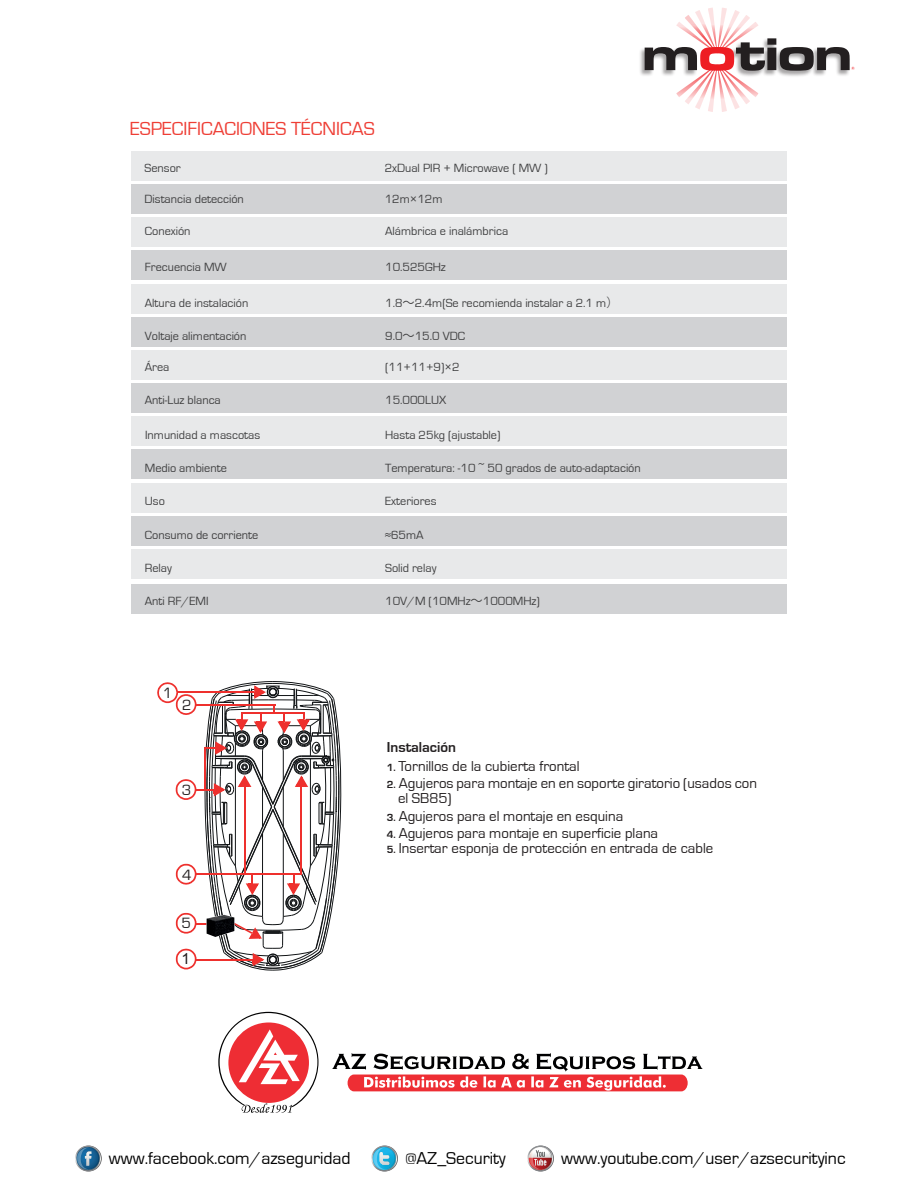
<style>
.page{position:relative;width:918px;height:1188px;background:#fff}
.page>*{position:absolute;margin:0;border:0;box-sizing:border-box;transform-origin:0 0}
.t1{font:19.5px "Eurostile";color:#ee3e35}
.t2{font:17.7px "Eurostile";color:#000001}
.t3{font:15.3px "Eurostile";color:#231f20}
.t4{font:15.3px "Arial";color:#231f20}
.t5{font:14.85px/15px "Eurostile";color:#231f20}
.t6{font:700 14.85px "Eurostile";color:#231f20}
.t7{font:12.3px "Eurostile";color:#3f3f40}
.t8{font:500 condensed 2.7px "Franklin Gothic";color:#ee1d23;scale:1.24 1}
.s1{font-family:"Koz Go Pr 6 N"}
.s2{font-weight:700;font-size:10.65px}
</style>
<div class="page">
<div style="left:131px;top:184px;width:656px;height:30px;background:#d1d2d4"></div>
<div style="left:131px;top:151px;width:656px;height:30px;background:#e8e9ea"></div>
<div style="left:131px;top:218px;width:656px;height:29px;background:#e8e9ea"></div>
<div style="left:131px;top:251px;width:656px;height:29px;background:#d1d2d4"></div>
<div style="left:131px;top:284px;width:656px;height:29px;background:#e8e9ea"></div>
<div style="left:131px;top:317px;width:656px;height:29px;background:#d1d2d4"></div>
<div style="left:131px;top:350px;width:656px;height:30px;background:#e8e9ea"></div>
<div style="left:131px;top:384px;width:656px;height:29px;background:#d1d2d4"></div>
<div style="left:131px;top:417px;width:656px;height:29px;background:#e8e9ea"></div>
<div style="left:131px;top:483px;width:656px;height:29px;background:#e8e9ea"></div>
<div style="left:131px;top:450px;width:656px;height:29px;background:#d1d2d4"></div>
<div style="left:131px;top:516px;width:656px;height:29px;background:#d1d2d4"></div>
<div style="left:131px;top:584px;width:656px;height:29px;background:#d1d2d4"></div>
<div style="left:131px;top:549px;width:656px;height:30px;background:#e8e9ea"></div>
<svg style="left:371px;top:1146px;width:26px;height:25px"></svg>
<svg style="left:75px;top:1146px;width:26px;height:25px"></svg>
<svg style="left:527px;top:1146px;width:26px;height:25px"></svg>
<img style="left:640px;top:47px;width:5px;height:29px">
<svg style="left:645px;top:8px;width:210px;height:104px"></svg>
<svg style="left:157px;top:613px;width:546px;height:500px"></svg>
<img style="left:207px;top:915px;width:27px;height:22px">
<h1 class="t1" style="left:130px;top:119px;width:246px">ESPECIFICACIONES TÉCNICAS</h1>
<p class="t7" style="left:145px;top:161px;width:38px">Sensor</p>
<p class="t7" style="left:145px;top:192px;width:101px">Distancia detección</p>
<p class="t7" style="left:385px;top:161px;width:165px">2xDual PIR + Microwave ( MW )</p>
<p class="t7" style="left:385px;top:192px;width:59px">12m×12m</p>
<p class="t7" style="left:145px;top:224px;width:47px">Conexión</p>
<p class="t7" style="left:385px;top:224px;width:125px">Alámbrica e inalámbrica</p>
<p class="t7" style="left:145px;top:260px;width:83px">Frecuencia MW</p>
<p class="t7" style="left:145px;top:296px;width:105px">Altura de instalación</p>
<p class="t7" style="left:145px;top:329px;width:103px">Voltaje alimentación</p>
<p class="t7" style="left:145px;top:361px;width:26px">Área</p>
<p class="t7" style="left:385px;top:260px;width:62px">10.525GHz</p>
<p class="t7" style="left:385px;top:296px;width:235px">1.8<span class="s1">～</span>2.4m(Se recomienda instalar a 2.1 m<span class="s1">）</span></p>
<p class="t7" style="left:385px;top:329px;width:81px">9.0<span class="s1">～</span>15.0 VDC</p>
<p class="t7" style="left:385px;top:361px;width:76px">(11+11+9)×2</p>
<p class="t7" style="left:145px;top:394px;width:78px">Anti-Luz blanca</p>
<p class="t7" style="left:385px;top:394px;width:62px">15.000LUX</p>
<p class="t7" style="left:385px;top:428px;width:117px">Hasta 25kg (ajustable)</p>
<p class="t7" style="left:385px;top:462px;width:257px">Temperatura: -10 ~ 50 grados de auto-adaptación</p>
<p class="t7" style="left:385px;top:495px;width:53px">Exteriores</p>
<p class="t7" style="left:385px;top:528px;width:40px">≈65mA</p>
<p class="t7" style="left:385px;top:561px;width:53px">Solid relay</p>
<p class="t7" style="left:385px;top:594px;width:156px">10V/M (10MHz<span class="s1">～</span>1000MHz)</p>
<p class="t7" style="left:145px;top:429px;width:117px">Inmunidad a mascotas</p>
<p class="t7" style="left:145px;top:462px;width:83px">Medio ambiente</p>
<p class="t7" style="left:145px;top:495px;width:22px">Uso</p>
<p class="t7" style="left:145px;top:528px;width:115px">Consumo de corriente</p>
<p class="t7" style="left:145px;top:561px;width:29px">Relay</p>
<p class="t7" style="left:145px;top:594px;width:65px">Anti RF/EMI</p>
<p class="t3" style="left:163px;top:685px;width:11px">1</p>
<p class="t3" style="left:182px;top:697px;width:11px">2</p>
<p class="t3" style="left:182px;top:782px;width:11px">3</p>
<p class="t3" style="left:182px;top:867px;width:11px">4</p>
<p class="t3" style="left:181px;top:915px;width:11px">5</p>
<p class="t4" style="left:181px;top:949px;width:10px">1</p>
<p class="t6" style="left:387px;top:739px;width:71px">Instalación</p>
<p class="t5" style="left:387px;top:759px;width:194px"><span class="s2">1.</span> Tornillos de la cubierta frontal</p>
<p class="t5" style="left:398px;top:776px;width:361px;text-indent:-11px"><span class="s2">2.</span> Agujeros para montaje en en soporte giratorio (usados con el SB85)</p>
<p class="t5" style="left:387px;top:809px;width:238px"><span class="s2">3.</span> Agujeros para el montaje en esquina</p>
<p class="t5" style="left:387px;top:826px;width:273px"><span class="s2">4.</span> Agujeros para montaje en superficie plana</p>
<p class="t5" style="left:387px;top:841px;width:328px"><span class="s2">5.</span> Insertar esponja de protección en entrada de cable</p>
<p class="t8" style="left:852px;top:67px;width:3px">R</p>
<h2 class="t2" style="left:109px;top:1148px;width:243px">www.facebook.com/azseguridad</h2>
<h2 class="t2" style="left:405px;top:1148px;width:102px">@AZ_Security</h2>
<h2 class="t2" style="left:561px;top:1148px;width:286px">www.youtube.com/user/azsecurityinc</h2>
</div>
